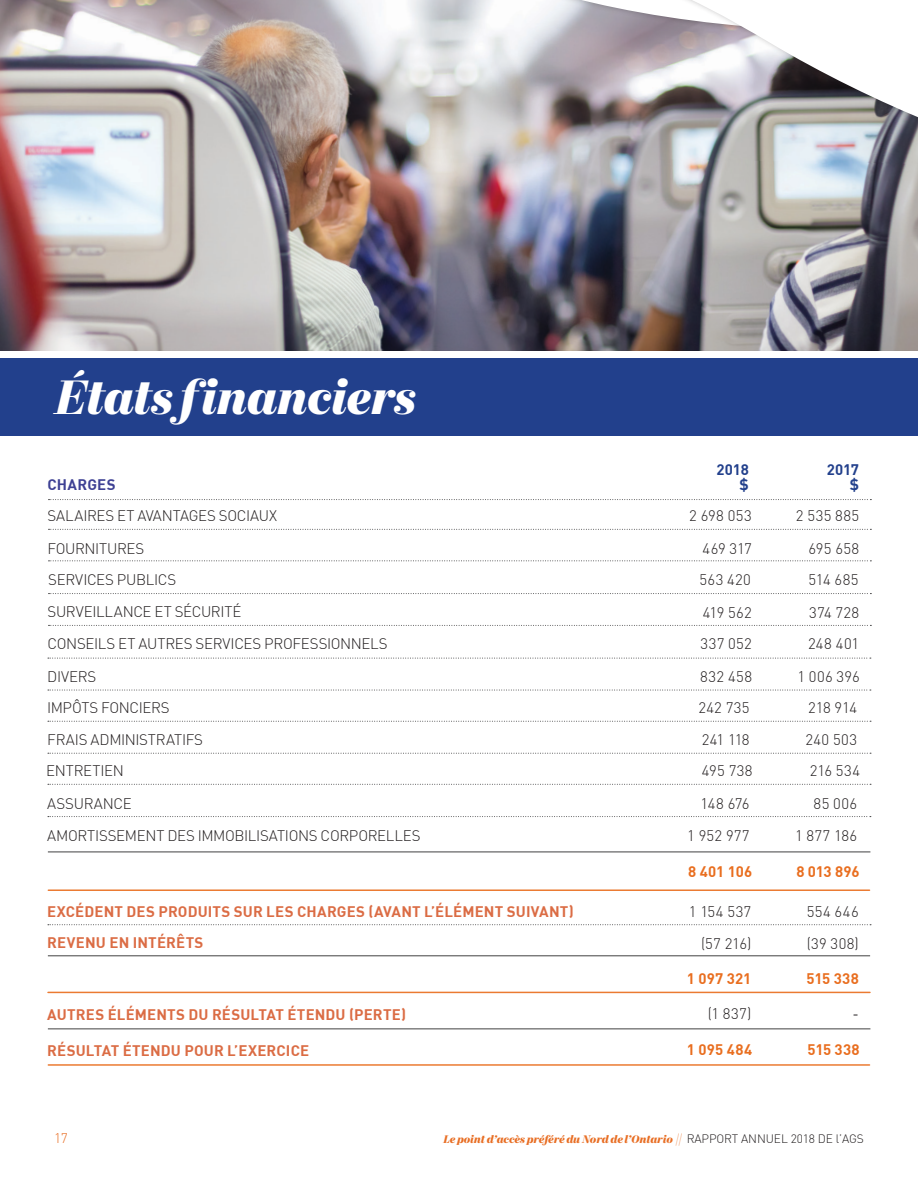
<style>
.page{position:relative;width:918px;height:1188px;background:#fff}
.page>*{position:absolute;margin:0;border:0;box-sizing:border-box;transform-origin:0 0}
.t1{font:italic 700 48px "Mort Modern 11";letter-spacing:-.015em;color:#fff}
.t2{font:300 15px "DIN";letter-spacing:-.01em;color:#231f20}
.t3{font:700 15px "DIN";letter-spacing:.01em;color:#db6c44}
.t4{font:700 15px "DIN";letter-spacing:.015em;color:#e96e1f}
.t5{font:700 15px "DIN";letter-spacing:-.01em;color:#22408c}
.t6{font:700 15px "DIN";letter-spacing:.015em;color:#3e4194}
.t7{font:300 13.65px "DIN";color:#e86e24}
.t8{font:italic 700 10.95px "Mort Modern 11";letter-spacing:-.01em;color:#e86e24}
.s1{font-family:"Mort Modern 20";font-weight:500;font-stretch:condensed;font-size:13.65px}
.s2{font-family:"DIN";font-weight:300;font-style:normal;font-size:12px;color:#231f20}
</style>
<div class="page">
<svg style="left:49px;top:499px;width:822px;height:1px"></svg>
<svg style="left:49px;top:529px;width:822px;height:1px"></svg>
<svg style="left:49px;top:560px;width:822px;height:1px"></svg>
<svg style="left:49px;top:593px;width:822px;height:1px"></svg>
<svg style="left:49px;top:625px;width:822px;height:1px"></svg>
<hr style="left:48px;top:889px;width:822px;height:2px;background:#eb7a31">
<hr style="left:48px;top:1064px;width:822px;height:2px;background:#eb7a31">
<svg style="left:48px;top:924px;width:823px;height:1px"></svg>
<hr style="left:48px;top:955px;width:822px;height:1px;background:#414142">
<svg style="left:48px;top:658px;width:823px;height:1px"></svg>
<hr style="left:48px;top:1028px;width:822px;height:1px;background:#414142">
<svg style="left:48px;top:690px;width:823px;height:1px"></svg>
<svg style="left:48px;top:721px;width:823px;height:1px"></svg>
<svg style="left:48px;top:753px;width:823px;height:1px"></svg>
<svg style="left:48px;top:784px;width:823px;height:1px"></svg>
<svg style="left:48px;top:816px;width:823px;height:1px"></svg>
<hr style="left:48px;top:852px;width:822px;height:1px;background:#414142">
<hr style="left:48px;top:992px;width:822px;height:1px;background:#eb7a31">
<img style="left:0;top:0;width:918px;height:351px">
<div style="left:0;top:359px;width:918px;height:77px;background:#22408c"></div>
<img style="left:446px;top:0;width:472px;height:164px">
<p class="t1" style="left:54px;top:365px;width:364px">États financiers</p>
<p class="t5" style="left:717px;top:460px;width:34px">2018</p>
<p class="t5" style="left:740px;top:475px;width:11px">$</p>
<p class="t5" style="left:827px;top:460px;width:34px">2017</p>
<p class="t6" style="left:47px;top:475px;width:70px">CHARGES</p>
<p class="t5" style="left:850px;top:475px;width:11px">$</p>
<p class="t2" style="left:47px;top:507px;width:231px">SALAIRES ET AVANTAGES SOCIAUX</p>
<p class="t2" style="left:796px;top:507px;width:65px">2 535 885</p>
<p class="t2" style="left:689px;top:507px;width:64px">2 698 053</p>
<p class="t2" style="left:47px;top:539px;width:98px">FOURNITURES</p>
<p class="t2" style="left:702px;top:539px;width:51px">469 317</p>
<p class="t2" style="left:809px;top:539px;width:52px">695 658</p>
<p class="t2" style="left:48px;top:571px;width:129px">SERVICES PUBLICS</p>
<p class="t2" style="left:699px;top:571px;width:53px">563 420</p>
<p class="t2" style="left:809px;top:571px;width:52px">514 685</p>
<p class="t2" style="left:47px;top:603px;width:195px">SURVEILLANCE ET SÉCURITÉ</p>
<p class="t2" style="left:47px;top:634px;width:342px">CONSEILS ET AUTRES SERVICES PROFESSIONNELS</p>
<p class="t2" style="left:703px;top:603px;width:51px">419 562</p>
<p class="t2" style="left:701px;top:634px;width:53px">337 052</p>
<p class="t2" style="left:809px;top:603px;width:52px">374 728</p>
<p class="t2" style="left:808px;top:634px;width:53px">248 401</p>
<p class="t2" style="left:47px;top:667px;width:51px">DIVERS</p>
<p class="t2" style="left:47px;top:698px;width:124px">IMPÔTS FONCIERS</p>
<p class="t2" style="left:47px;top:731px;width:157px">FRAIS ADMINISTRATIFS</p>
<p class="t2" style="left:700px;top:667px;width:53px">832 458</p>
<p class="t2" style="left:698px;top:698px;width:53px">242 735</p>
<p class="t2" style="left:702px;top:731px;width:49px">241 118</p>
<p class="t2" style="left:797px;top:667px;width:64px">1 006 396</p>
<p class="t2" style="left:808px;top:698px;width:51px">218 914</p>
<p class="t2" style="left:806px;top:731px;width:53px">240 503</p>
<p class="t2" style="left:46px;top:762px;width:79px">ENTRETIEN</p>
<p class="t2" style="left:702px;top:761px;width:52px">495 738</p>
<p class="t2" style="left:810px;top:761px;width:52px">216 534</p>
<p class="t2" style="left:47px;top:794px;width:86px">ASSURANCE</p>
<p class="t2" style="left:700px;top:794px;width:51px">148 676</p>
<p class="t2" style="left:814px;top:794px;width:45px">85 006</p>
<p class="t2" style="left:47px;top:826px;width:375px">AMORTISSEMENT DES IMMOBILISATIONS CORPORELLES</p>
<p class="t2" style="left:687px;top:826px;width:64px">1 952 977</p>
<p class="t4" style="left:688px;top:862px;width:66px">8 401 106</p>
<p class="t2" style="left:795px;top:826px;width:64px">1 877 186</p>
<p class="t4" style="left:796px;top:862px;width:65px">8 013 896</p>
<p class="t3" style="left:47px;top:902px;width:528px">EXCÉDENT DES PRODUITS SUR LES CHARGES (AVANT L’ÉLÉMENT SUIVANT)</p>
<p class="t2" style="left:689px;top:902px;width:64px">1 154 537</p>
<p class="t2" style="left:807px;top:902px;width:54px">554 646</p>
<p class="t3" style="left:47px;top:932px;width:158px">REVENU EN INTÉRÊTS</p>
<p class="t2" style="left:701px;top:934px;width:52px">(57 216)</p>
<p class="t2" style="left:807px;top:934px;width:54px">(39 308)</p>
<p class="t3" style="left:47px;top:1005px;width:360px">AUTRES ÉLÉMENTS DU RÉSULTAT ÉTENDU (PERTE)</p>
<p class="t3" style="left:47px;top:1041px;width:263px">RÉSULTAT ÉTENDU POUR L’EXERCICE</p>
<p class="t4" style="left:687px;top:969px;width:66px">1 097 321</p>
<p class="t2" style="left:708px;top:1004px;width:45px">(1 837)</p>
<p class="t4" style="left:687px;top:1040px;width:67px">1 095 484</p>
<p class="t4" style="left:807px;top:969px;width:54px">515 338</p>
<p class="t2" style="left:852px;top:1004px;width:8px">-</p>
<p class="t4" style="left:807px;top:1040px;width:54px">515 338</p>
<p class="t7" style="left:54px;top:1129px;width:15px">17</p>
<p class="t8" style="left:443px;top:1131px;width:422px">Le point d’accès préféré du Nord de l’Ontario <span class="s1">| |</span> <span class="s2">RAPPORT ANNUEL 2018 DE l’AGS</span></p>
</div>
